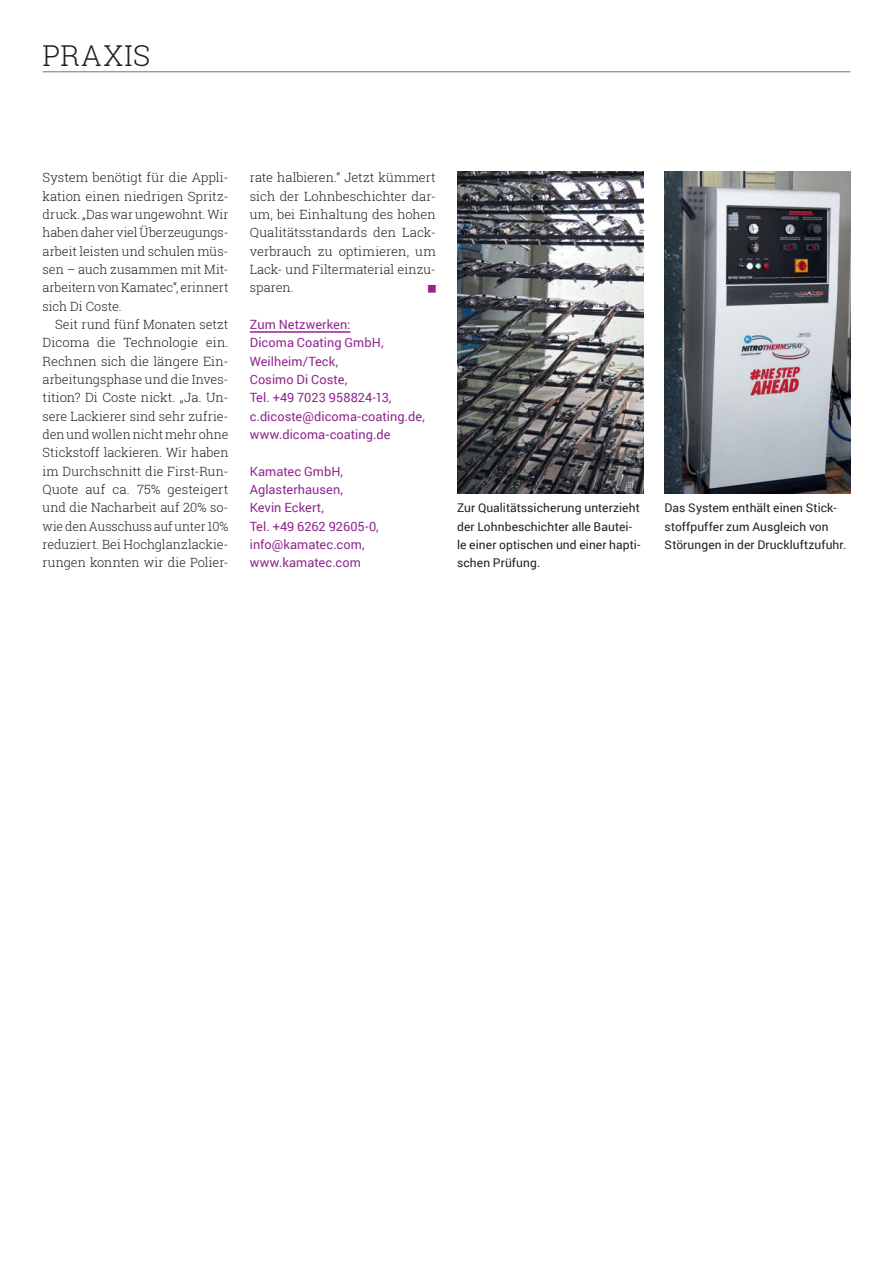
<style>
.page{position:relative;width:893px;height:1263px;background:#fff}
.page>*{position:absolute;margin:0;border:0;box-sizing:border-box;transform-origin:0 0}
.t1{font:300 28.8px "Roboto Slab";letter-spacing:.04em;color:#231f20}
.t2{font:300 12.75px/18.3px "Roboto Slab";color:#231f20;text-align:justify}
.t3{font:12.75px/18.3px "Roboto";letter-spacing:.005em;color:#90268f}
.t4{font:12px/18.3px "Roboto";letter-spacing:.01em;color:#231f20}
</style>
<div class="page">
<hr style="left:43px;top:71px;width:807px;height:1px;background:#a966aa">
<hr style="left:250px;top:331px;width:100px;height:2px;background:#90268f">
<img style="left:457px;top:171px;width:186px;height:323px">
<img style="left:665px;top:171px;width:186px;height:323px">
<h1 class="t1" style="left:43px;top:36px;width:109px">PRAXIS</h1>
<p class="t2" style="left:43px;top:168px;width:188px">System benötigt für die Appli&shy;kation einen niedrigen Spritz&shy;druck. „Das war ungewohnt. Wir haben daher viel Überzeugungs&shy;arbeit leisten und schulen müs&shy;sen – auch zusammen mit Mit&shy;arbeitern von Kamatec“, erinnert sich Di Coste.</p>
<p class="t2" style="left:43px;top:315px;width:188px;text-indent:13px">Seit rund fünf Monaten setzt Dicoma die Technologie ein.<br>Rechnen sich die längere Ein&shy;arbeitungsphase und die Inves&shy;tition? Di Coste nickt. „Ja. Un&shy;sere Lackierer sind sehr zufrie&shy;den und wollen nicht mehr ohne Stickstoff lackieren. Wir haben im Durchschnitt die First-Run-Quote auf ca. 75% gesteigert und die Nacharbeit auf 20% so&shy;wie den Ausschuss auf unter 10% reduziert. Bei Hochglanzlackie&shy;rungen konnten wir die Polier-</p>
<p class="t2" style="left:250px;top:168px;width:188px">rate halbieren.“ Jetzt kümmert sich der Lohnbeschichter dar&shy;um, bei Einhaltung des hohen Qualitätsstandards den Lack&shy;verbrauch zu optimieren, um Lack- und Filtermaterial einzu&shy;sparen.</p>
<p class="t3" style="left:250px;top:315px;width:177px">Zum Netzwerken:<br>Dicoma Coating GmbH,<br>Weilheim/Teck,<br>Cosimo Di Coste,<br>Tel. +49 7023 958824-13, c.dicoste@dicoma-coating.de, www.dicoma-coating.de</p>
<p class="t3" style="left:250px;top:461px;width:130px">Kamatec GmbH,<br>Aglasterhausen,<br>Kevin Eckert,<br>Tel. +49 6262 92605-0, info@kamatec.com, www.kamatec.com</p>
<p class="t4" style="left:457px;top:498px;width:185px">Zur Qualitätssicherung unterzieht der Lohnbeschichter alle Bautei&shy;le einer optischen und einer hapti&shy;schen Prüfung.</p>
<p class="t4" style="left:665px;top:498px;width:183px">Das System enthält einen Stick&shy;stoffpuffer zum Ausgleich von<br>Störungen in der Druckluftzufuhr.</p>
</div>
